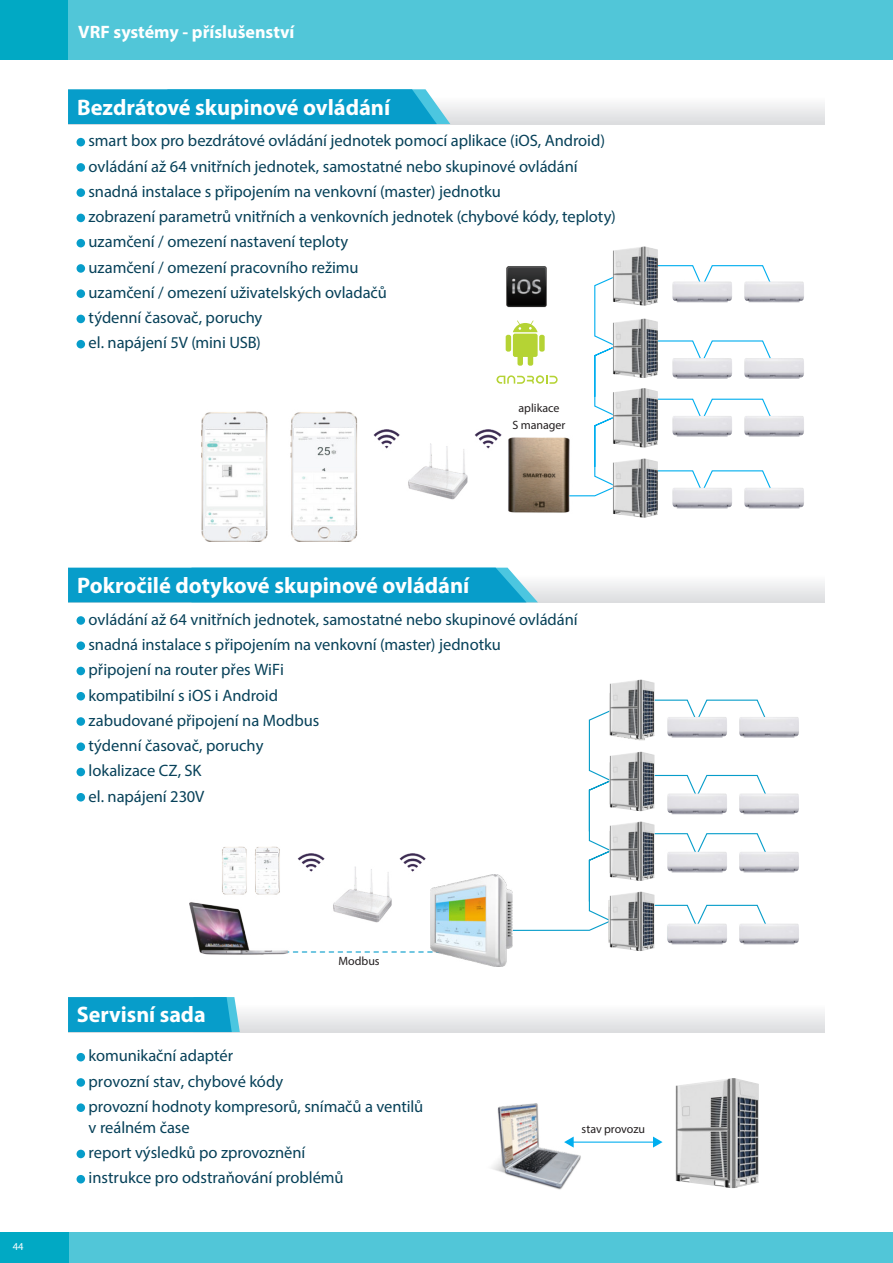
<style>
.page{position:relative;width:893px;height:1263px;background:#fff}
.page>*{position:absolute;margin:0;border:0;box-sizing:border-box;transform-origin:0 0}
.t1{font:700 22.5px "Myriad Pro";letter-spacing:-.005em;color:#fff}
.t2{font:700 18px "Myriad Pro";color:#fff}
.t3{font:16.5px/25.2px "Myriad Pro";letter-spacing:-.005em;color:#074159}
.t4{font:12px/16.5px "Myriad Pro";letter-spacing:-.005em;color:#231f20;text-align:center}
.t5{font:10.5px "Myriad Pro";color:#fff}
</style>
<div class="page">
<div style="left:0;top:1232px;width:893px;height:31px;background:#51c6d8"></div>
<div style="left:0;top:1232px;width:68px;height:31px;background:#01a9c4"></div>
<div style="left:0;top:0;width:893px;height:60px;background:#51c6d8"></div>
<div style="left:0;top:0;width:67px;height:60px;background:#01a9c4"></div>
<img style="left:566px;top:699px;width:226px;height:246px">
<svg style="left:304px;top:951px;width:126px;height:1px"></svg>
<img style="left:190px;top:846px;width:114px;height:109px">
<img style="left:201px;top:265px;width:597px;height:276px">
<img style="left:492px;top:1103px;width:89px;height:87px">
<hr style="left:572px;top:1141px;width:83px;height:2px;background:#00aeef">
<svg style="left:564px;top:1136px;width:10px;height:11px"></svg>
<svg style="left:653px;top:1136px;width:9px;height:11px"></svg>
<svg style="left:240px;top:1012px;width:585px;height:20px;fill:#e7e8e9"></svg>
<svg style="left:68px;top:997px;width:172px;height:35px;background:#0ea0cb"></svg>
<div style="left:68px;top:90px;width:757px;height:34px;background:linear-gradient(to bottom,#fff,#dddee0)"></div>
<svg style="left:68px;top:89px;width:382px;height:35px;background:#12a1cc"></svg>
<div style="left:77px;top:138px;width:8px;height:8px;background:#079dca;border-radius:50%"></div>
<div style="left:77px;top:163px;width:8px;height:9px;background:#079dca;border-radius:50%"></div>
<div style="left:77px;top:188px;width:8px;height:9px;background:#079dca;border-radius:50%"></div>
<div style="left:77px;top:214px;width:8px;height:8px;background:#079dca;border-radius:50%"></div>
<div style="left:77px;top:239px;width:8px;height:8px;background:#079dca;border-radius:50%"></div>
<div style="left:77px;top:264px;width:8px;height:9px;background:#079dca;border-radius:50%"></div>
<div style="left:77px;top:289px;width:8px;height:9px;background:#079dca;border-radius:50%"></div>
<div style="left:77px;top:315px;width:8px;height:8px;background:#079dca;border-radius:50%"></div>
<div style="left:77px;top:340px;width:8px;height:8px;background:#079dca;border-radius:50%"></div>
<div style="left:68px;top:568px;width:757px;height:34px;background:linear-gradient(to bottom,#fff,#dedfe1)"></div>
<div style="left:68px;top:568px;width:470px;height:34px;background:#079dca"></div>
<div style="left:77px;top:616px;width:8px;height:9px;background:#079dca;border-radius:50%"></div>
<div style="left:77px;top:641px;width:8px;height:9px;background:#079dca;border-radius:50%"></div>
<div style="left:77px;top:667px;width:8px;height:8px;background:#079dca;border-radius:50%"></div>
<div style="left:77px;top:692px;width:8px;height:8px;background:#079dca;border-radius:50%"></div>
<div style="left:77px;top:717px;width:8px;height:9px;background:#079dca;border-radius:50%"></div>
<div style="left:77px;top:742px;width:8px;height:9px;background:#079dca;border-radius:50%"></div>
<div style="left:77px;top:768px;width:8px;height:8px;background:#079dca;border-radius:50%"></div>
<div style="left:77px;top:793px;width:8px;height:8px;background:#079dca;border-radius:50%"></div>
<div style="left:77px;top:1053px;width:8px;height:8px;background:#079dca;border-radius:50%"></div>
<div style="left:77px;top:1078px;width:8px;height:9px;background:#079dca;border-radius:50%"></div>
<div style="left:77px;top:1103px;width:8px;height:9px;background:#079dca;border-radius:50%"></div>
<div style="left:77px;top:1150px;width:8px;height:8px;background:#079dca;border-radius:50%"></div>
<div style="left:77px;top:1175px;width:8px;height:8px;background:#079dca;border-radius:50%"></div>
<img style="left:613px;top:246px;width:45px;height:60px">
<img style="left:609px;top:679px;width:46px;height:60px">
<img style="left:613px;top:318px;width:45px;height:60px">
<img style="left:609px;top:752px;width:46px;height:59px">
<img style="left:613px;top:388px;width:45px;height:60px">
<img style="left:609px;top:821px;width:46px;height:60px">
<img style="left:613px;top:458px;width:45px;height:60px">
<img style="left:609px;top:891px;width:46px;height:60px">
<img style="left:295px;top:428px;width:59px;height:97px">
<img style="left:206px;top:430px;width:58px;height:95px">
<img style="left:256px;top:853px;width:21px;height:35px">
<img style="left:223px;top:854px;width:22px;height:34px">
<img style="left:675px;top:1078px;width:84px;height:110px">
<img style="left:672px;top:281px;width:60px;height:21px">
<img style="left:672px;top:358px;width:60px;height:21px">
<img style="left:672px;top:416px;width:60px;height:21px">
<img style="left:672px;top:488px;width:60px;height:21px">
<img style="left:667px;top:717px;width:60px;height:21px">
<img style="left:667px;top:793px;width:60px;height:21px">
<img style="left:667px;top:852px;width:60px;height:21px">
<img style="left:667px;top:924px;width:60px;height:20px">
<img style="left:744px;top:281px;width:60px;height:21px">
<img style="left:744px;top:358px;width:60px;height:21px">
<img style="left:744px;top:416px;width:60px;height:21px">
<img style="left:744px;top:488px;width:60px;height:21px">
<img style="left:739px;top:717px;width:60px;height:21px">
<img style="left:739px;top:793px;width:60px;height:21px">
<img style="left:739px;top:852px;width:60px;height:21px">
<img style="left:739px;top:924px;width:60px;height:20px">
<img style="left:395px;top:431px;width:87px;height:83px">
<img style="left:472px;top:430px;width:31px;height:22px">
<img style="left:371px;top:430px;width:31px;height:22px">
<img style="left:333px;top:866px;width:59px;height:57px">
<img style="left:399px;top:853px;width:27px;height:19px">
<img style="left:296px;top:853px;width:29px;height:22px">
<img style="left:430px;top:875px;width:83px;height:91px">
<p class="t2" style="left:78px;top:25px;width:218px">VRF systémy - příslušenství</p>
<h1 class="t1" style="left:77px;top:96px;width:315px">Bezdrátové skupinové ovládání</h1>
<p class="t3" style="left:89px;top:129px;width:529px">smart box pro bezdrátové ovládání jednotek pomocí aplikace (iOS, Android) ovládání až 64 vnitřních jednotek, samostatné nebo skupinové ovládání snadná instalace s připojením na venkovní (master) jednotku<br>zobrazení parametrů vnitřních a venkovních jednotek (chybové kódy, teploty) uzamčení / omezení nastavení teploty<br>uzamčení / omezení pracovního režimu<br>uzamčení / omezení uživatelských ovladačů<br>týdenní časovač, poruchy<br>el. napájení 5V (mini USB)</p>
<p class="t4" style="left:512px;top:401px;width:54px">aplikace<br>S manager</p>
<h1 class="t1" style="left:77px;top:575px;width:394px">Pokročilé dotykové skupinové ovládání</h1>
<p class="t3" style="left:89px;top:607px;width:490px">ovládání až 64 vnitřních jednotek, samostatné nebo skupinové ovládání snadná instalace s připojením na venkovní (master) jednotku<br>připojení na router přes WiFi<br>kompatibilní s iOS i Android<br>zabudované připojení na Modbus<br>týdenní časovač, poruchy<br>lokalizace CZ, SK<br>el. napájení 230V</p>
<p class="t5" style="left:13px;top:1241px;width:12px">44</p>
<h1 class="t1" style="left:77px;top:1004px;width:130px">Servisní sada</h1>
<p class="t4" style="left:338px;top:953px;width:43px">Modbus</p>
<p class="t3" style="left:89px;top:1044px;width:336px">komunikační adaptér<br>provozní stav, chybové kódy<br>provozní hodnoty kompresorů, snímačů a ventilů</p>
<p class="t3" style="left:89px;top:1115px;width:257px">v reálném čase<br>report výsledků po zprovoznění instrukce pro odstraňování problémů</p>
<p class="t4" style="left:582px;top:1121px;width:65px">stav provozu</p>
</div>
